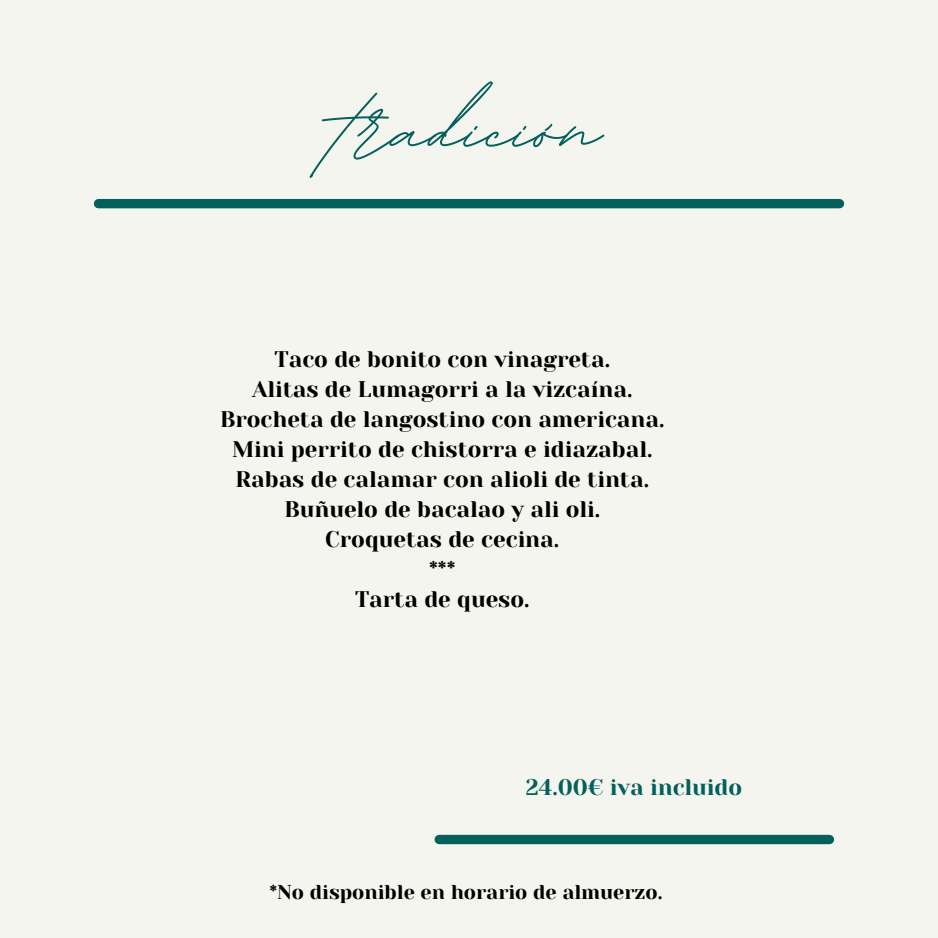
<style>
.page{position:relative;width:938px;height:938px;background:#f5f5ef}
.page>*{position:absolute;margin:0;border:0;box-sizing:border-box;transform-origin:0 0}
.t1{font:700 125px "BD Script";color:#03605b}
.t2{font:22.5px/30px "Yeseva One";color:#000;text-align:center}
.t3{font:22.5px "Yeseva One";color:#03605b}
.t4{font:20px "Yeseva One";color:#000}
</style>
<div class="page">
<div style="left:98px;top:199px;width:741px;height:9px;background:#03605b"></div>
<div style="left:439px;top:834px;width:390px;height:10px;background:#03605b"></div>
<h1 class="t1" style="left:337px;top:48px;width:265px">tradición</h1>
<p class="t2" style="left:220px;top:344px;width:446px">Taco de bonito con vinagreta.<br>Alitas de Lumagorri a la vizcaína.<br>Brocheta de langostino con americana.<br>Mini perrito de chistorra e idiazabal.<br>Rabas de calamar con alioli de tinta.<br>Buñuelo de bacalao y ali oli.<br>Croquetas de cecina.<br>***<br>Tarta de queso.</p>
<p class="t3" style="left:526px;top:774px;width:218px">24.00€ iva incluido</p>
<p class="t4" style="left:269px;top:881px;width:394px">*No disponible en horario de almuerzo.</p>
</div>
